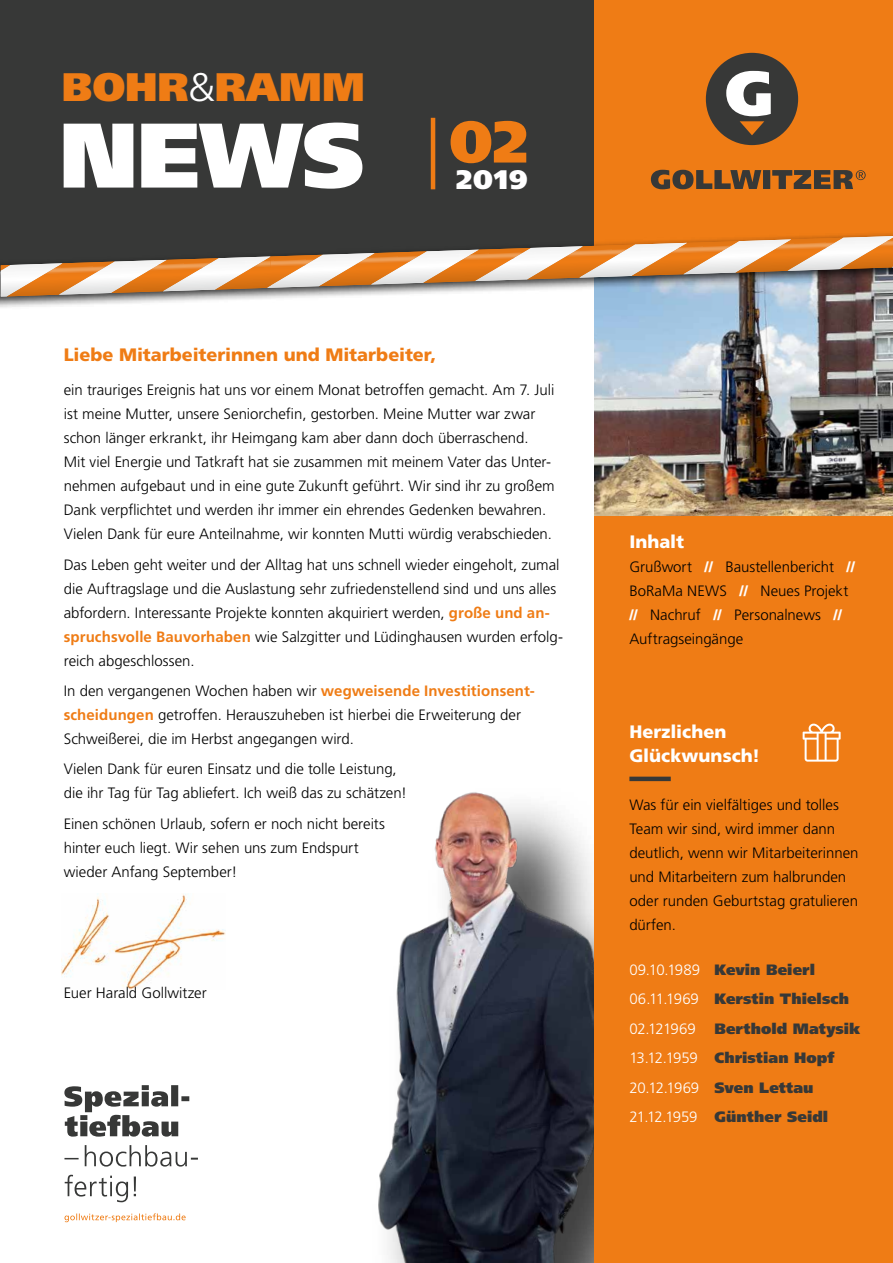
<style>
.page{position:relative;width:893px;height:1263px;background:#fff}
.page>*{position:absolute;margin:0;border:0;box-sizing:border-box;transform-origin:0 0}
.t1{font:900 91.5px "Frutiger";color:#fff}
.t2{font:900 58.65px "Frutiger";color:#ef7c15}
.t3{font:900 39.75px "Frutiger";color:#ef7c15}
.t4{font:900 26.85px "Frutiger";color:#fff}
.t5{font:900 18px "Frutiger";color:#ef7c15}
.t6{font:900 18px/24px "Frutiger";color:#fff}
.t7{font:300 15px/24px "Frutiger";color:#000}
.t8{font:900 15px/29.5px "Frutiger";letter-spacing:.005em;color:#373837}
.s1{font-weight:300;color:#fff}
.s2{font-weight:700;color:#ef7c15}
.s3{font-weight:900;color:#fff}
</style>
<div class="page">
<img style="left:62px;top:894px;width:164px;height:96px">
<img style="left:378px;top:773px;width:217px;height:490px">
<div style="left:0;top:0;width:595px;height:272px;background:#373837"></div>
<svg style="left:65px;top:1175px;width:71px;height:27px"></svg>
<svg style="left:64px;top:1145px;width:134px;height:21px"></svg>
<svg style="left:64px;top:1085px;width:125px;height:51px"></svg>
<svg style="left:65px;top:1213px;width:121px;height:9px"></svg>
<hr style="left:431px;top:118px;width:4px;height:71px;background:#ef7c15">
<div style="left:595px;top:0;width:298px;height:1263px;background:#ef7c15"></div>
<img style="left:595px;top:310px;width:298px;height:205px">
<div style="left:706px;top:53px;width:92px;height:92px;background:#373837;border-radius:50%"></div>
<svg style="left:726px;top:71px;width:45px;height:64px"></svg>
<svg style="left:651px;top:170px;width:215px;height:19px"></svg>
<svg style="left:803px;top:724px;width:38px;height:38px"></svg>
<hr style="left:629px;top:777px;width:42px;height:4px;background:#373837">
<div style="left:1px;top:231px;width:892px;height:79px;background:#000;opacity:.83"></div>
<svg style="left:1px;top:236px;width:892px;height:61px"></svg>
<img style="left:271px;top:259px;width:44px;height:7px">
<img style="left:357px;top:256px;width:62px;height:8px">
<img style="left:461px;top:253px;width:62px;height:7px">
<img style="left:565px;top:249px;width:62px;height:8px">
<img style="left:669px;top:246px;width:62px;height:7px">
<img style="left:773px;top:242px;width:63px;height:8px">
<img style="left:305px;top:258px;width:62px;height:7px">
<img style="left:409px;top:254px;width:62px;height:8px">
<img style="left:513px;top:251px;width:62px;height:7px">
<img style="left:617px;top:247px;width:62px;height:8px">
<img style="left:721px;top:244px;width:62px;height:8px">
<img style="left:826px;top:241px;width:62px;height:7px">
<h3 class="t3" style="left:62px;top:62px;width:304px">BOHR<span class="s1">&amp;</span>RAMM</h3>
<h1 class="t1" style="left:60px;top:100px;width:307px">NEWS</h1>
<h2 class="t2" style="left:449px;top:106px;width:80px">02</h2>
<h3 class="t4" style="left:456px;top:164px;width:73px">2019</h3>
<p class="t5" style="left:64px;top:343px;width:374px">Liebe Mitarbeiterinnen und Mitarbeiter,</p>
<p class="t7" style="left:64px;top:378px;width:492px">ein trauriges Ereignis hat uns vor einem Monat betroffen gemacht. Am 7. Juli ist meine Mutter, unsere Seniorchefin, gestorben. Meine Mutter war zwar schon länger erkrankt, ihr Heimgang kam aber dann doch überraschend.<br>Mit viel Energie und Tatkraft hat sie zusammen mit meinem Vater das Unter&shy;nehmen aufgebaut und in eine gute Zukunft geführt. Wir sind ihr zu großem Dank verpflichtet und werden ihr immer ein ehrendes Gedenken bewahren.<br>Vielen Dank für eure Anteilnahme, wir konnten Mutti würdig verabschieden.</p>
<p class="t7" style="left:64px;top:552px;width:501px">Das Leben geht weiter und der Alltag hat uns schnell wieder eingeholt, zumal die Auftragslage und die Auslastung sehr zufriedenstellend sind und uns alles abfordern. Interessante Projekte konnten akquiriert werden, <span class="s2">große und an&shy;spruchsvolle Bauvorhaben</span> wie Salzgitter und Lüdinghausen wurden erfolg&shy;reich abgeschlossen.</p>
<p class="t7" style="left:64px;top:679px;width:472px">In den vergangenen Wochen haben wir <span class="s2">wegweisende Investitionsent&shy;scheidungen</span> getroffen. Herauszuheben ist hierbei die Erweiterung der<br>Schweißerei, die im Herbst angegangen wird.</p>
<p class="t7" style="left:64px;top:757px;width:345px">Vielen Dank für euren Einsatz und die tolle Leistung, die ihr Tag für Tag abliefert. Ich weiß das zu schätzen!</p>
<p class="t7" style="left:64px;top:811px;width:323px">Einen schönen Urlaub, sofern er noch nicht bereits hinter euch liegt. Wir sehen uns zum Endspurt wieder Anfang September!</p>
<p class="t7" style="left:64px;top:981px;width:144px">Euer Harald Gollwitzer</p>
<p class="t6" style="left:629px;top:529px;width:56px">Inhalt</p>
<p class="t7" style="left:629px;top:554px;width:227px">Grußwort <span class="s3">//</span> Baustellenbericht <span class="s3">//<br></span>BoRaMa NEWS <span class="s3">//</span> Neues Projekt <span class="s3">//</span> Nachruf <span class="s3">//</span> Personalnews <span class="s3">//<br></span>Auftragseingänge</p>
<p class="t6" style="left:629px;top:719px;width:132px">Herzlichen<br>Glückwunsch!</p>
<p class="t7" style="left:629px;top:792px;width:231px">Was für ein vielfältiges und tolles<br>Team wir sind, wird immer dann deutlich, wenn wir Mitarbeiterinnen und Mitarbeitern zum halbrunden oder runden Geburtstag gratulieren dürfen.</p>
<p class="t8" style="left:629px;top:954px;width:233px"><span class="s1">09.10.1989</span> Kevin Beierl<br><span class="s1">06.11.1969</span> Kerstin Thielsch<br><span class="s1">02.121969</span> Berthold Matysik<br><span class="s1">13.12.1959</span> Christian Hopf<br><span class="s1">20.12.1969</span> Sven Lettau<br><span class="s1">21.12.1959</span> Günther Seidl</p>
</div>
